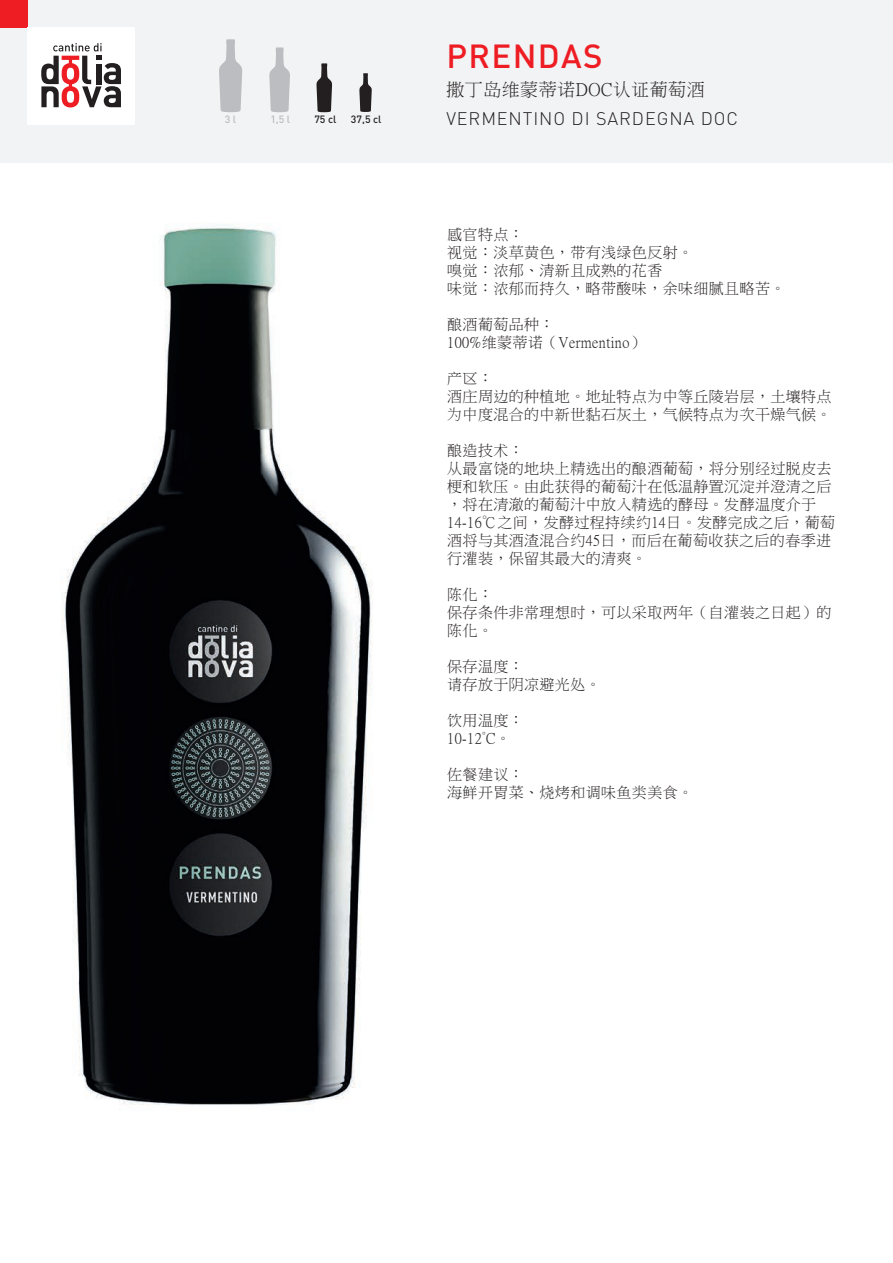
<style>
.page{position:relative;width:893px;height:1263px;background:#fff}
.page>*{position:absolute;margin:0;border:0;box-sizing:border-box;transform-origin:0 0}
.t1{font:500 33px "DIN Pro";letter-spacing:.04em;color:#ee1d23}
.t2{font:300 18px "DIN Pro";letter-spacing:.05em;color:#231f20}
.t3{font:18px "P Ming Li U";letter-spacing:.025em;color:#231f20}
.t4{font:15px/18px "P Ming Li U";letter-spacing:.025em;color:#231f20}
.t5{font:500 10.5px "DIN Pro";color:#231f20}
.t6{font:500 10.5px "DIN Pro";color:#bcbdc0}
</style>
<div class="page">
<img style="left:0;top:162px;width:553px;height:943px">
<div style="left:0;top:0;width:893px;height:162px;background:#f2f3f4"></div>
<div style="left:0;top:0;width:27px;height:27px;background:#ee1d23"></div>
<div style="left:27px;top:27px;width:108px;height:98px;background:#fff"></div>
<svg style="left:41px;top:43px;width:80px;height:64px"></svg>
<svg style="left:316px;top:63px;width:16px;height:49px"></svg>
<svg style="left:269px;top:47px;width:21px;height:65px"></svg>
<svg style="left:219px;top:39px;width:23px;height:73px"></svg>
<svg style="left:359px;top:73px;width:13px;height:39px"></svg>
<p class="t6" style="left:225px;top:112px;width:13px">3 l</p>
<p class="t6" style="left:270px;top:112px;width:21px">1,5 l</p>
<p class="t5" style="left:314px;top:112px;width:24px">75 cl</p>
<p class="t5" style="left:351px;top:112px;width:32px">37,5 cl</p>
<h1 class="t1" style="left:446px;top:34px;width:158px">PRENDAS</h1>
<p class="t3" style="left:446px;top:80px;width:260px">撒丁岛维蒙蒂诺DOC认证葡萄酒</p>
<p class="t2" style="left:446px;top:106px;width:293px">VERMENTINO DI SARDEGNA DOC</p>
<p class="t4" style="left:447px;top:225px;width:340px">感官特点：<br>视觉：淡草黄色，带有浅绿色反射。<br>嗅觉：浓郁、清新且成熟的花香<br>味觉：浓郁而持久，略带酸味，余味细腻且略苦。</p>
<p class="t4" style="left:447px;top:315px;width:199px">酿酒葡萄品种：<br>100%维蒙蒂诺（Vermentino）</p>
<p class="t4" style="left:447px;top:369px;width:386px">产区：<br>酒庄周边的种植地。地址特点为中等丘陵岩层，土壤特点为中度混合的中新世黏石灰土，气候特点为次干燥气候。</p>
<p class="t4" style="left:447px;top:441px;width:389px">酿造技术：<br>从最富饶的地块上精选出的酿酒葡萄，将分别经过脱皮去梗和软压。由此获得的葡萄汁在低温静置沉淀并澄清之后，将在清澈的葡萄汁中放入精选的酵母。发酵温度介于<br>14-16℃之间，发酵过程持续约14日。发酵完成之后，葡萄酒将与其酒渣混合约45日，而后在葡萄收获之后的春季进行灌装，保留其最大的清爽。</p>
<p class="t4" style="left:447px;top:585px;width:386px">陈化：<br>保存条件非常理想时，可以采取两年（自灌装之日起）的陈化。</p>
<p class="t4" style="left:447px;top:657px;width:155px">保存温度：<br>请存放于阴凉避光处。</p>
<p class="t4" style="left:447px;top:711px;width:78px">饮用温度：<br>10-12°C。</p>
<p class="t4" style="left:447px;top:765px;width:247px">佐餐建议：<br>海鲜开胃菜、烧烤和调味鱼类美食。</p>
</div>
